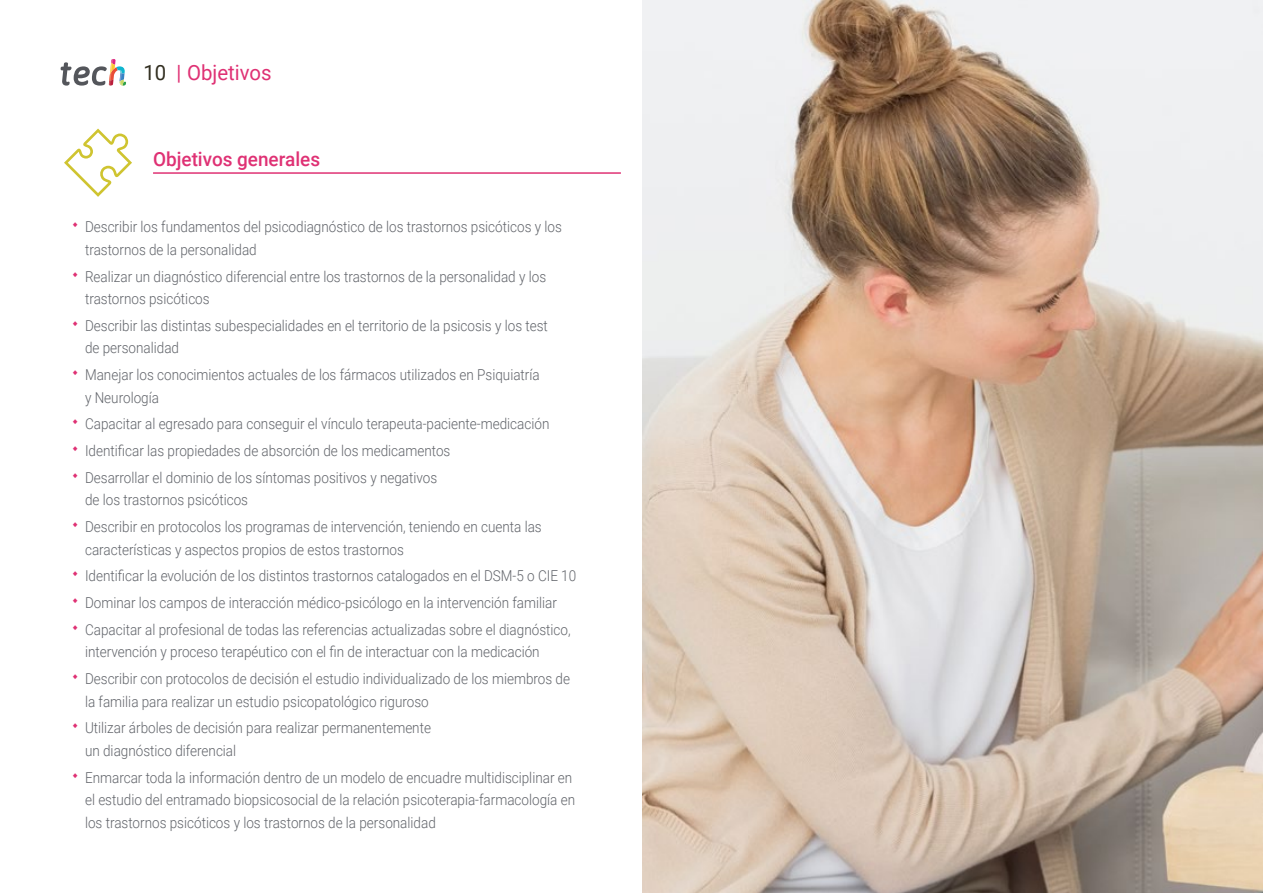
<style>
.page{position:relative;width:1263px;height:893px;background:#fff}
.page>*{position:absolute;margin:0;border:0;box-sizing:border-box;transform-origin:0 0}
.t1{font:21px "Roboto";color:#df3174}
.t2{font:500 19.5px "Roboto";color:#df3174}
.t3{font:300 15px/26.7px "Roboto";color:#61646a;scale:.9 1}
.s1{color:#312e20}
</style>
<div class="page">
<hr style="left:153px;top:173px;width:468px;height:1px;background:#df3174">
<svg style="left:64px;top:129px;width:68px;height:68px"></svg>
<img style="left:642px;top:0;width:621px;height:893px">
<svg style="left:61px;top:59px;width:65px;height:27px"></svg>
<h1 class="t1" style="left:144px;top:57px;width:130px"><span class="s1">10</span> | Objetivos</h1>
<h2 class="t2" style="left:153px;top:145px;width:169px">Objetivos generales</h2>
<p class="t3" style="left:85px;top:215px;width:531px;line-height:22.5px">Describir los fundamentos del psicodiagnóstico de los trastornos psicóticos y los trastornos de la personalidad</p>
<p class="t3" style="left:85px;top:264px;width:514px;line-height:22.5px">Realizar un diagnóstico diferencial entre los trastornos de la personalidad y los trastornos psicóticos</p>
<p class="t3" style="left:85px;top:314px;width:516px;line-height:22.5px">Describir las distintas subespecialidades en el territorio de la psicosis y los test de personalidad</p>
<p class="t3" style="left:85px;top:363px;width:507px;line-height:22.5px">Manejar los conocimientos actuales de los fármacos utilizados en Psiquiatría y Neurología</p>
<p class="t3" style="left:85px;top:410px;width:517px">Capacitar al egresado para conseguir el vínculo terapeuta-paciente-medicación<br>Identificar las propiedades de absorción de los medicamentos<br>Desarrollar el dominio de los síntomas positivos y negativos</p>
<p class="t3" style="left:85px;top:486px;width:509px">de los trastornos psicóticos<br>Describir en protocolos los programas de intervención, teniendo en cuenta las</p>
<p class="t3" style="left:85px;top:535px;width:547px">características y aspectos propios de estos trastornos<br>Identificar la evolución de los distintos trastornos catalogados en el DSM-5 o CIE 10<br>Dominar los campos de interacción médico-psicólogo en la intervención familiar Capacitar al profesional de todas las referencias actualizadas sobre el diagnóstico,</p>
<p class="t3" style="left:85px;top:638px;width:540px">intervención y proceso terapéutico con el fin de interactuar con la medicación<br>Describir con protocolos de decisión el estudio individualizado de los miembros de</p>
<p class="t3" style="left:85px;top:687px;width:386px">la familia para realizar un estudio psicopatológico riguroso<br>Utilizar árboles de decisión para realizar permanentemente</p>
<p class="t3" style="left:85px;top:737px;width:543px">un diagnóstico diferencial<br>Enmarcar toda la información dentro de un modelo de encuadre multidisciplinar en</p>
<p class="t3" style="left:85px;top:788px;width:546px;line-height:22.5px">el estudio del entramado biopsicosocial de la relación psicoterapia-farmacología en los trastornos psicóticos y los trastornos de la personalidad</p>
</div>
